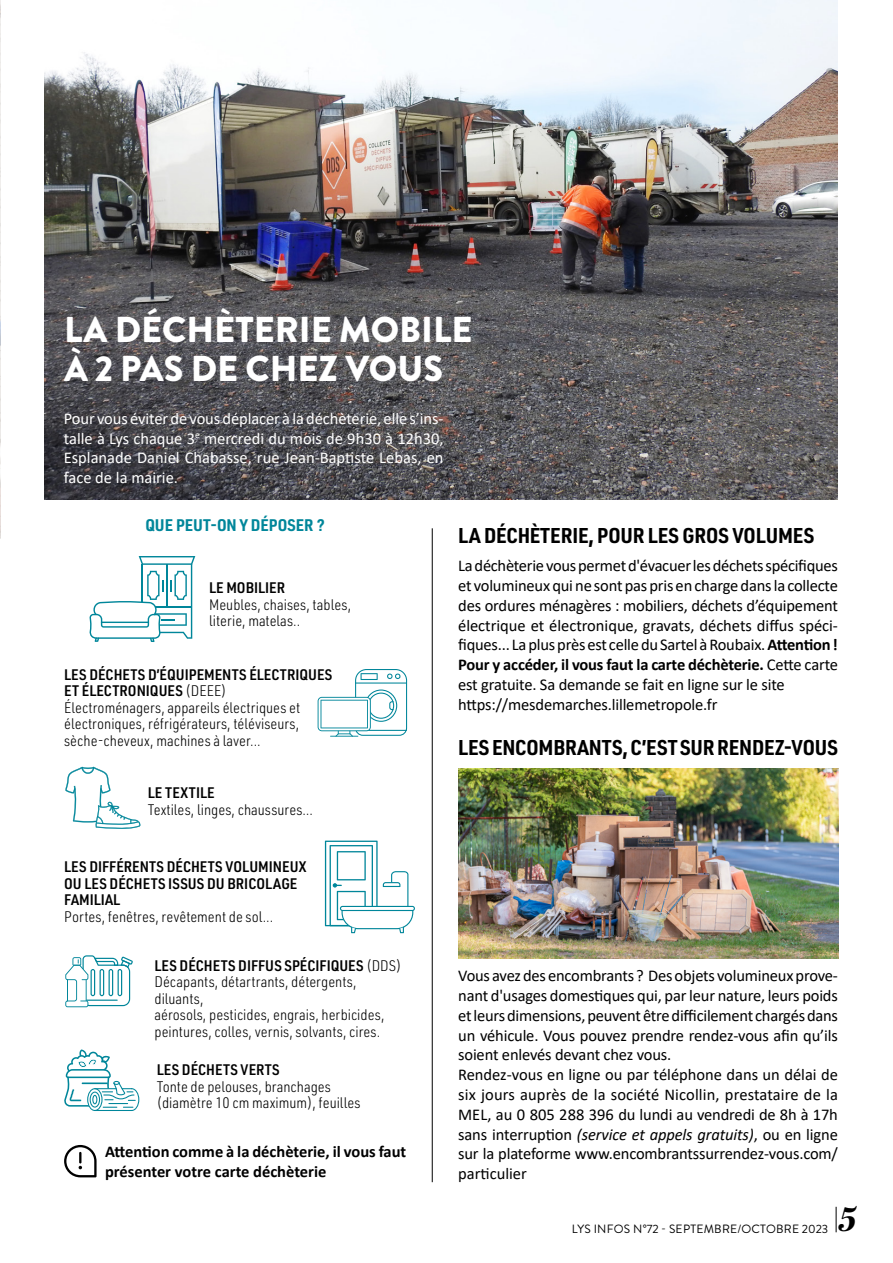
<style>
.page{position:relative;width:893px;height:1263px;background:#fff}
.page>*{position:absolute;margin:0;border:0;box-sizing:border-box;transform-origin:0 0}
.t1{font:900 36px/39px "Brandon Grotesque";color:#fff}
.t2{font:italic 700 33.75px "Abril Display";color:#000}
.t3{font:700 21px "URWDIN Semi Cond";letter-spacing:-.01em;color:#000}
.t4{font:16.5px/19.8px "Calibri";letter-spacing:-.01em;color:#000}
.t5{font:16.5px/19.8px "Calibri";color:#fff;text-align:justify}
.t6{font:700 16.5px/19.8px "Calibri";color:#000}
.t7{font:700 16.5px "URWDIN Semi Cond";color:#00869a}
.t8{font:300 15px/16.5px "URWDIN Semi Cond";color:#000}
.t9{font:600 15px/16.5px "URWDIN Semi Cond";color:#000}
.t10{font:12px "Brandon Grotesque";letter-spacing:.02em;color:#000}
.s1{font-weight:700}
.s2{font-weight:600}
.s3{font-style:italic}
</style>
<div class="page">
<img style="left:45px;top:0;width:792px;height:499px">
<svg style="left:836px;top:1207px;width:1px;height:25px"></svg>
<img style="left:0;top:0;width:1px;height:539px">
<svg style="left:64px;top:1145px;width:33px;height:32px"></svg>
<svg style="left:89px;top:556px;width:106px;height:86px"></svg>
<hr style="left:101px;top:622px;width:48px;height:1px;background:#00869a">
<svg style="left:318px;top:669px;width:89px;height:68px"></svg>
<svg style="left:65px;top:767px;width:75px;height:62px"></svg>
<svg style="left:325px;top:841px;width:90px;height:92px"></svg>
<svg style="left:65px;top:955px;width:68px;height:52px"></svg>
<svg style="left:64px;top:1049px;width:75px;height:62px"></svg>
<img style="left:458px;top:768px;width:380px;height:191px">
<hr style="left:432px;top:528px;width:1px;height:654px;background:#000">
<h1 class="t1" style="left:64px;top:311px;width:410px">LA DÉCHÈTERIE MOBILE<br>À 2 PAS DE CHEZ VOUS</h1>
<p class="t5" style="left:64px;top:408px;width:381px">Pour vous éviter de vous déplacer à la déchèterie, elle s’ins&shy;talle à Lys chaque 3<sup>e</sup> mercredi du mois de 9h30 à 12h30, Esplanade Daniel Chabasse, rue Jean-Baptiste Lebas, en face de la mairie.</p>
<p class="t7" style="left:145px;top:514px;width:181px">QUE PEUT-ON Y DÉPOSER ?</p>
<p class="t3" style="left:458px;top:521px;width:358px">LA DÉCHÈTERIE, POUR LES GROS VOLUMES</p>
<p class="t4" style="left:458px;top:555px;width:381px">La déchèterie vous permet d'évacuer les déchets spécifiques et volumineux qui ne sont pas pris en charge dans la collecte des ordures ménagères : mobiliers, déchets d’équipement électrique et électronique, gravats, déchets diffus spéci&shy;fiques... La plus près est celle du Sartel à Roubaix. <span class="s1">Attention !<br>Pour y accéder, il vous faut la carte déchèterie.</span> Cette carte est gratuite. Sa demande se fait en ligne sur le site https://mesdemarches.lillemetropole.fr</p>
<p class="t3" style="left:458px;top:733px;width:381px">LES ENCOMBRANTS, C’EST SUR RENDEZ-VOUS</p>
<p class="t9" style="left:209px;top:579px;width:77px">LE MOBILIER</p>
<p class="t8" style="left:209px;top:596px;width:144px">Meubles, chaises, tables, literie, matelas..</p>
<p class="t8" style="left:64px;top:666px;width:270px"><span class="s2">LES DÉCHETS D’ÉQUIPEMENTS ÉLECTRIQUES ET ÉLECTRONIQUES</span> (DEEE)<br>Électroménagers, appareils électriques et électroniques, réfrigérateurs, téléviseurs, sèche-cheveux, machines à laver...</p>
<p class="t9" style="left:148px;top:784px;width:68px">LE TEXTILE</p>
<p class="t8" style="left:148px;top:801px;width:167px">Textiles, linges, chaussures…</p>
<p class="t9" style="left:64px;top:858px;width:244px">LES DIFFÉRENTS DÉCHETS VOLUMINEUX<br>OU LES DÉCHETS ISSUS DU BRICOLAGE<br>FAMILIAL</p>
<p class="t8" style="left:64px;top:908px;width:210px">Portes, fenêtres, revêtement de sol...</p>
<p class="t8" style="left:154px;top:957px;width:248px"><span class="s2">LES DÉCHETS DIFFUS SPÉCIFIQUES</span> (DDS)<br>Décapants, détartrants, détergents, diluants,<br>aérosols, pesticides, engrais, herbicides, peintures, colles, vernis, solvants, cires.</p>
<p class="t9" style="left:157px;top:1061px;width:124px">LES DÉCHETS VERTS</p>
<p class="t8" style="left:157px;top:1078px;width:205px">Tonte de pelouses, branchages (diamètre 10 cm maximum), feuilles</p>
<p class="t6" style="left:105px;top:1141px;width:303px">Attention comme à la déchèterie, il vous faut présenter votre carte déchèterie</p>
<p class="t4" style="left:458px;top:965px;width:381px">Vous avez des encombrants ? Des objets volumineux prove&shy;nant d'usages domestiques qui, par leur nature, leurs poids et leurs dimensions, peuvent être difficilement chargés dans un véhicule. Vous pouvez prendre rendez-vous afin qu’ils soient enlevés devant chez vous.<br>Rendez-vous en ligne ou par téléphone dans un délai de six jours auprès de la société Nicollin, prestataire de la MEL, au 0 805 288 396 du lundi au vendredi de 8h à 17h sans interruption <span class="s3">(service et appels gratuits)</span>, ou en ligne sur la plateforme www.encombrantssurrendez-vous.com/ particulier</p>
<p class="t10" style="left:572px;top:1221px;width:258px">LYS INFOS N°72 - SEPTEMBRE/OCTOBRE 2023</p>
<h2 class="t2" style="left:839px;top:1196px;width:19px">5</h2>
</div>
